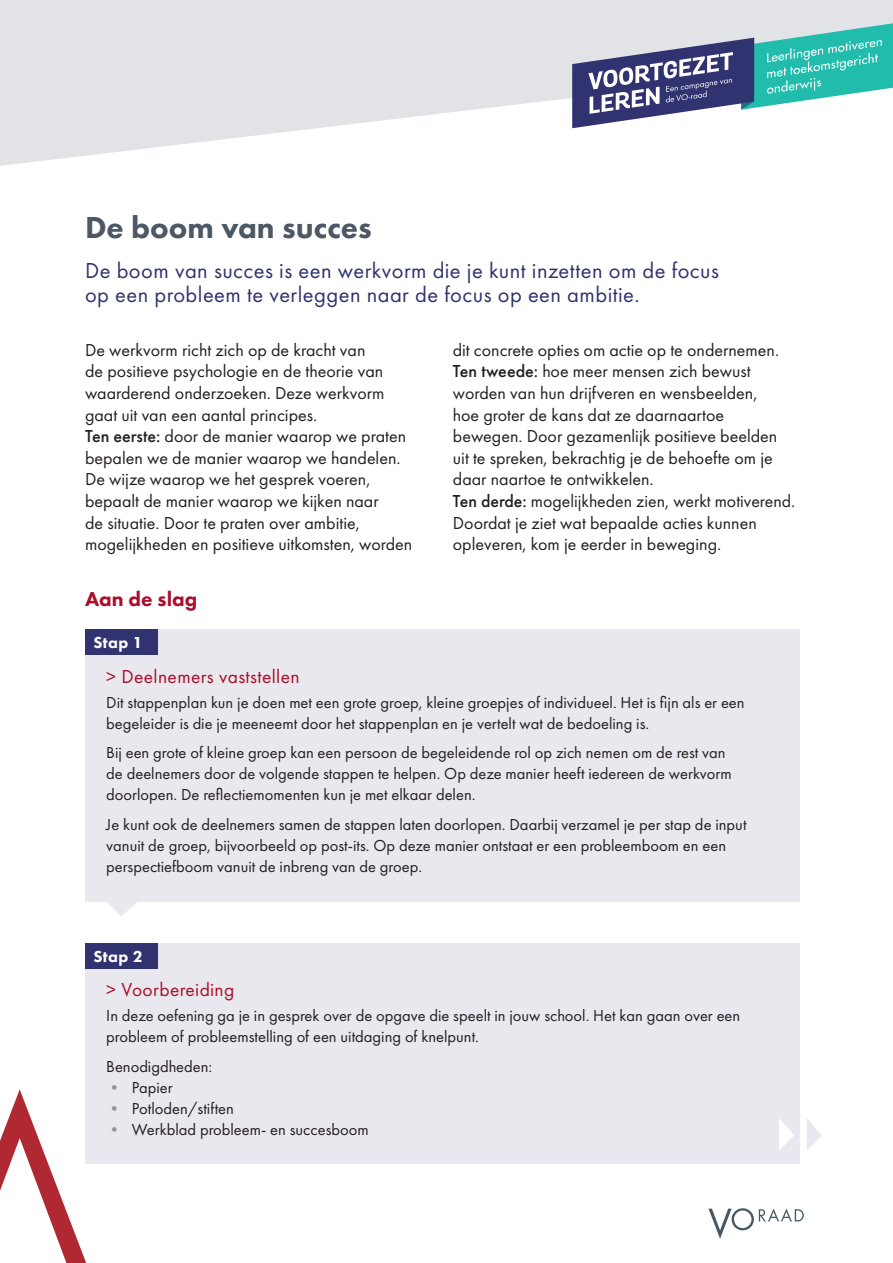
<style>
.page{position:relative;width:893px;height:1263px;background:#fff}
.page>*{position:absolute;margin:0;border:0;box-sizing:border-box;transform-origin:0 0}
.t1{font:800 31.5px "Futura PT";color:#4c5965}
.tussenkop{font:22.5px/24px "Futura PT";letter-spacing:.02em;color:#313370}
.tussenkop-2{font:800 21px "Futura PT";color:#aa0f2b}
.tussenkop-3{font:19.5px "Futura PT";letter-spacing:.02em;color:#aa0f2b}
.t2{font:18px/21.6px "Futura PT";color:#231f20}
.tussenkop-4{font:16.5px/21px "Futura PT";color:#231f20}
.tussenkop-5{font:800 16.5px "Futura PT";letter-spacing:.02em;color:#fff}
.s1{font-weight:500}
.s2{color:#939598}
</style>
<div class="page">
<div style="left:85px;top:943px;width:714px;height:220px;background:#e9e8ee"></div>
<svg style="left:0;top:0;width:893px;height:166px;fill:#e1e3e6"></svg>
<svg style="left:572px;top:23px;width:321px;height:105px"></svg>
<svg style="left:708px;top:1208px;width:96px;height:31px"></svg>
<svg style="left:0;top:1089px;width:86px;height:174px"></svg>
<div style="left:85px;top:629px;width:714px;height:272px;background:#e9e8ee"></div>
<svg style="left:106px;top:901px;width:32px;height:15px"></svg>
<div style="left:85px;top:629px;width:72px;height:26px;background:#313370"></div>
<div style="left:85px;top:943px;width:72px;height:25px;background:#313370"></div>
<svg style="left:779px;top:1119px;width:15px;height:31px"></svg>
<svg style="left:807px;top:1119px;width:15px;height:31px"></svg>
<p class="t1" style="left:85px;top:208px;width:288px">De boom van succes</p>
<p class="tussenkop" style="left:85px;top:259px;width:636px">De boom van succes is een werkvorm die je kunt inzetten om de focus op een probleem te verleggen naar de focus op een ambitie.</p>
<p class="t2" style="left:85px;top:339px;width:301px">De werkvorm richt zich op de kracht van de positieve psychologie en de theorie van waarderend onderzoeken. Deze werkvorm gaat uit van een aantal principes.</p>
<p class="t2" style="left:85px;top:425px;width:323px"><span class="s1">Ten eerste:</span> door de manier waarop we praten bepalen we de manier waarop we handelen.</p>
<p class="t2" style="left:85px;top:468px;width:329px">De wijze waarop we het gesprek voeren, bepaalt de manier waarop we kijken naar<br>de situatie. Door te praten over ambitie, mogelijkheden en positieve uitkomsten, worden</p>
<p class="t2" style="left:453px;top:339px;width:328px">dit concrete opties om actie op te ondernemen.</p>
<p class="t2" style="left:453px;top:360px;width:306px"><span class="s1">Ten tweede:</span> hoe meer mensen zich bewust worden van hun drijfveren en wensbeelden,</p>
<p class="t2" style="left:453px;top:404px;width:326px">hoe groter de kans dat ze daarnaartoe bewegen. Door gezamenlijk positieve beelden uit te spreken, bekrachtig je de behoefte om je daar naartoe te ontwikkelen.</p>
<p class="t2" style="left:453px;top:490px;width:344px"><span class="s1">Ten derde:</span> mogelijkheden zien, werkt motiverend.<br>Doordat je ziet wat bepaalde acties kunnen opleveren, kom je eerder in beweging.</p>
<p class="tussenkop-2" style="left:85px;top:585px;width:114px">Aan de slag</p>
<p class="tussenkop-5" style="left:94px;top:632px;width:51px">Stap 1</p>
<p class="tussenkop-3" style="left:106px;top:664px;width:195px">&gt; Deelnemers vaststellen</p>
<p class="tussenkop-4" style="left:106px;top:692px;width:640px">Dit stappenplan kun je doen met een grote groep, kleine groepjes of individueel. Het is fijn als er een begeleider is die je meeneemt door het stappenplan en je vertelt wat de bedoeling is.</p>
<p class="tussenkop-4" style="left:106px;top:742px;width:627px">Bij een grote of kleine groep kan een persoon de begeleidende rol op zich nemen om de rest van de deelnemers door de volgende stappen te helpen. Op deze manier heeft iedereen de werkvorm doorlopen. De reflectiemomenten kun je met elkaar delen.</p>
<p class="tussenkop-4" style="left:106px;top:814px;width:642px">Je kunt ook de deelnemers samen de stappen laten doorlopen. Daarbij verzamel je per stap de input vanuit de groep, bijvoorbeeld op post-its. Op deze manier ontstaat er een probleemboom en een perspectiefboom vanuit de inbreng van de groep.</p>
<p class="tussenkop-5" style="left:94px;top:946px;width:51px">Stap 2</p>
<p class="tussenkop-3" style="left:106px;top:978px;width:130px">&gt; Voorbereiding</p>
<p class="tussenkop-4" style="left:106px;top:1005px;width:635px">In deze oefening ga je in gesprek over de opgave die speelt in jouw school. Het kan gaan over een probleem of probleemstelling of een uitdaging of knelpunt.</p>
<p class="tussenkop-4" style="left:106px;top:1056px;width:108px">Benodigdheden:</p>
<p class="tussenkop-4" style="left:106px;top:1077px;width:68px"><span class="s2">•</span> Papier</p>
<p class="tussenkop-4" style="left:106px;top:1098px;width:129px"><span class="s2">•</span> Potloden/stiften</p>
<p class="tussenkop-4" style="left:106px;top:1119px;width:264px"><span class="s2">•</span> Werkblad probleem- en succesboom</p>
</div>
